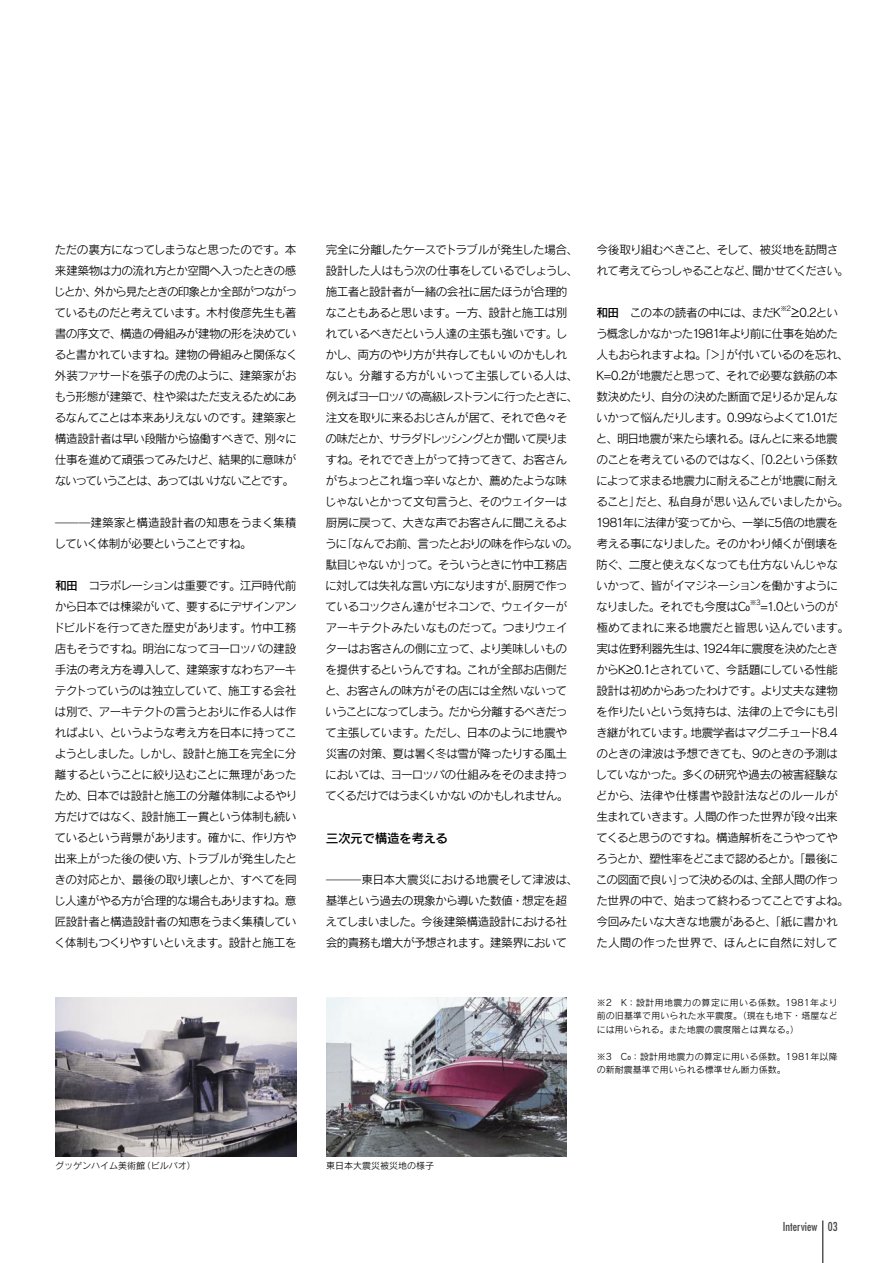
<style>
.page{position:relative;width:893px;height:1263px;background:#fff}
.page>*{position:absolute;margin:0;border:0;box-sizing:border-box;transform-origin:0 0}
.t1{font:12.75px "Rodin Pro DB";letter-spacing:-.04em;color:#000}
.t2{font:condensed 12px "Futura";color:#484848}
.t3{font:11.7px/21px "Rodin Pro M";letter-spacing:-.06em;color:#000}
.t4{font:11.7px/21px "Rodin Pro M";letter-spacing:-.085em;color:#000}
.t5{font:11.7px/21px "Rodin Pro M";letter-spacing:-.04em;color:#000}
.t6{font:9px/13.5px "Rodin Pro M";color:#000;text-align:justify}
.t7{font:6.75px "Rodin Pro M";color:#000}
.s1{font-family:"Rodin Pro DB"}
.s2{font-family:"MS Gothic";font-size:14.1px}
.s3{font-family:"Rodin Pro DB";font-size:6.75px}
.s4{font-family:"Rodin Pro DB";font-size:5.25px}
</style>
<div class="page">
<img style="left:55px;top:998px;width:241px;height:159px">
<img style="left:326px;top:998px;width:241px;height:159px">
<hr style="left:823px;top:1220px;width:1px;height:43px;background:#000">
<p class="t3" style="left:54px;top:239px;width:245px;text-align:justify">ただの裏方になってしまうなと思ったのです。本来建築物は力の流れ方とか空間へ入ったときの感じとか、外から見たときの印象とか全部がつながっているものだと考えています。木村俊彦先生も著書の序文で、構造の骨組みが建物の形を決めていると書かれていますね。建物の骨組みと関係なく外装ファサードを張子の虎のように、建築家がおもう形態が建築で、柱や梁はただ支えるためにあるなんてことは本来ありえないのです。建築家と構造設計者は早い段階から協働すべきで、別々に仕事を進めて頑張ってみたけど、結果的に意味がないっていうことは、あってはいけないことです。</p>
<p class="t5" style="left:54px;top:512px;width:243px">———建築家と構造設計者の知恵をうまく集積していく体制が必要ということですね。</p>
<p class="t3" style="left:53px;top:575px;width:246px;text-align:justify"><span class="s1">和田</span>　コラボレーションは重要です。江戸時代前から日本では棟梁がいて、要するにデザインアンドビルドを行ってきた歴史があります。竹中工務店もそうですね。明治になってヨーロッパの建設手法の考え方を導入して、建築家すなわちアーキテクトっていうのは独立していて、施工する会社は別で、アーキテクトの言うとおりに作る人は作ればよい、というような考え方を日本に持ってこようとしました。しかし、設計と施工を完全に分離するということに絞り込むことに無理があったため、日本では設計と施工の分離体制によるやり方だけではなく、設計施工一貫という体制も続いているという背景があります。確かに、作り方や出来上がった後の使い方、トラブルが発生したときの対応とか、最後の取り壊しとか、すべてを同じ人達がやる方が合理的な場合もありますね。意匠設計者と構造設計者の知恵をうまく集積していく体制もつくりやすいといえます。設計と施工を</p>
<p class="t3" style="left:325px;top:239px;width:255px">完全に分離したケースでトラブルが発生した場合、設計した人はもう次の仕事をしているでしょうし、施工者と設計者が一緒の会社に居たほうが合理的なこともあると思います。一方、設計と施工は別れているべきだという人達の主張も強いです。しかし、両方のやり方が共存してもいいのかもしれない。分離する方がいいって主張している人は、例えばヨーロッパの高級レストランに行ったときに、注文を取りに来るおじさんが居て、それで色々その味だとか、サラダドレッシングとか聞いて戻りますね。それででき上がって持ってきて、お客さんがちょっとこれ塩っ辛いなとか、薦めたような味じゃないとかって文句言うと、そのウェイターは厨房に戻って、大きな声でお客さんに聞こえるように「なんでお前、言ったとおりの味を作らないの。駄目じゃないか」って。そういうときに竹中工務店に対しては失礼な言い方になりますが、厨房で作っているコックさん達がゼネコンで、ウェイターがアーキテクトみたいなものだって。つまりウェイターはお客さんの側に立って、より美味しいものを提供するというんですね。これが全部お店側だと、お客さんの味方がその店には全然いないっていうことになってしまう。だから分離するべきだって主張しています。ただし、日本のように地震や災害の対策、夏は暑く冬は雪が降ったりする風土においては、ヨーロッパの仕組みをそのまま持ってくるだけではうまくいかないのかもしれません。</p>
<p class="t1" style="left:326px;top:830px;width:124px">三次元で構造を考える</p>
<p class="t3" style="left:326px;top:869px;width:254px">———東日本大震災における地震そして津波は、基準という過去の現象から導いた数値・想定を超えてしまいました。今後建築構造設計における社会的責務も増大が予想されます。建築界において</p>
<p class="t4" style="left:596px;top:239px;width:254px">今後取り組むべきこと、そして、被災地を訪問されて考えてらっしゃることなど、聞かせてください。</p>
<p class="t3" style="left:596px;top:302px;width:186px"><span class="s1">和田</span>　この本の読者の中には、まだK</p>
<p class="t7" style="left:780px;top:304px;width:12px">※2</p>
<p class="t3" style="left:596px;top:302px;width:255px;text-indent:195px"><span class="s2">≥</span>0.2という概念しかなかった1981年より前に仕事を始めた人もおられますよね。「＞」が付いているのを忘れ、<br>K=0.2が地震だと思って、それで必要な鉄筋の本数決めたり、自分の決めた断面で足りるか足んないかって悩んだりします。0.99ならよくて1.01だと、明日地震が来たら壊れる。ほんとに来る地震のことを考えているのではなく、「0.2という係数によって求まる地震力に耐えることが地震に耐えること」だと、私自身が思い込んでいましたから。<br>1981年に法律が変ってから、一挙に5倍の地震を考える事になりました。そのかわり傾くが倒壊を防ぐ、二度と使えなくなっても仕方ないんじゃないかって、皆がイマジネーションを働かすようになりました。それでも今度はC<span class="s3">0</span></p>
<p class="t7" style="left:750px;top:598px;width:12px">※3</p>
<p class="t3" style="left:596px;top:596px;width:255px;text-indent:164px">=1.0というのが極めてまれに来る地震だと皆思い込んでいます。実は佐野利器先生は、1924年に震度を決めたときからK<span class="s2">≥</span>0.1とされていて、今話題にしている性能設計は初めからあったわけです。より丈夫な建物を作りたいという気持ちは、法律の上で今にも引き継がれています。地震学者はマグニチュード8.4のときの津波は予想できても、9のときの予測はしていなかった。多くの研究や過去の被害経験などから、法律や仕様書や設計法などのルールが生まれていきます。人間の作った世界が段々出来てくると思うのですね。構造解析をこうやってやろうとか、塑性率をどこまで認めるとか。「最後にこの図面で良い」って決めるのは、全部人間の作った世界の中で、始まって終わるってことですよね。今回みたいな大きな地震があると、「紙に書かれた人間の作った世界で、ほんとに自然に対して</p>
<p class="t6" style="left:597px;top:995px;width:242px">※2　K：設計用地震力の算定に用いる係数。1981年より前の旧基準で用いられた水平震度。（現在も地下・塔屋などには用いられる。また地震の震度階とは異なる。）</p>
<p class="t6" style="left:597px;top:1049px;width:242px">※3　C<span class="s4">0</span>：設計用地震力の算定に用いる係数。1981年以降の新耐震基準で用いられる標準せん断力係数。</p>
<p class="t6" style="left:55px;top:1158px;width:142px">グッゲンハイム美術館（ビルバオ）</p>
<p class="t6" style="left:326px;top:1158px;width:109px">東日本大震災被災地の様子</p>
<p class="t2" style="left:783px;top:1219px;width:36px">Interview</p>
</div>
